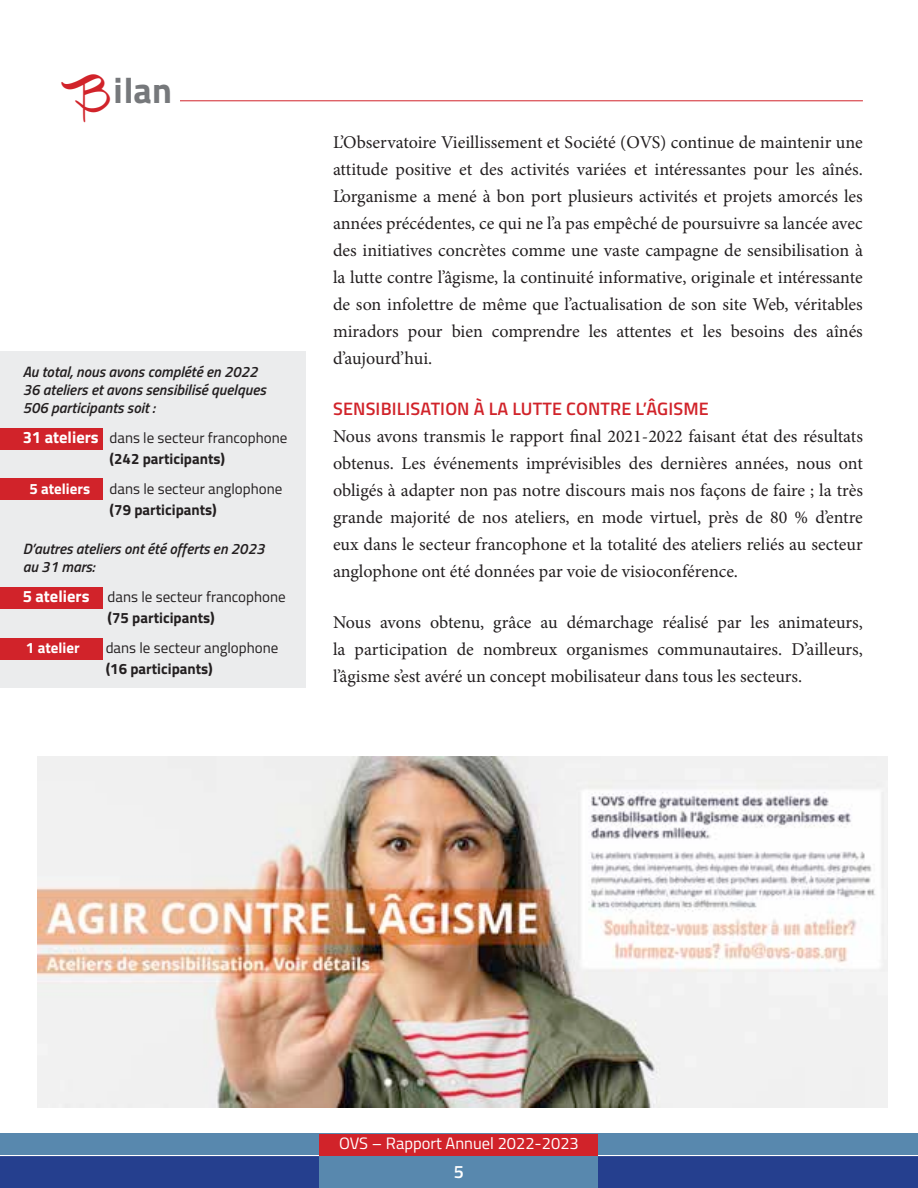
<style>
.page{position:relative;width:918px;height:1188px;background:#fff}
.page>*{position:absolute;margin:0;border:0;box-sizing:border-box;transform-origin:0 0}
.t1{font:700 36px "Titillium";color:#76787b}
.t2{font:18px/27px "Minion Pro";letter-spacing:-.005em;color:#231f20;text-align:justify}
.t3{font:600 18px "Titillium";letter-spacing:.01em;color:#d1232a}
.t4{font:600 18px "Titillium";color:#fff}
.t5{font:16.5px "Titillium";color:#fff}
.t6{font:15px/21px "Titillium";color:#231f20}
.t7{font:italic 600 15px/18px "Titillium";color:#231f20}
.t8{font:700 15px "Titillium";color:#fff}
.s1{font-family:"Channel";font-weight:400;font-size:24px;color:#d1232a}
.s2{font-weight:700;font-size:16.5px;color:#fff}
.s3{font-weight:700}
</style>
<div class="page">
<div style="left:0;top:351px;width:306px;height:337px;background:#ebeced"></div>
<div style="left:0;top:1155px;width:918px;height:33px;background:#253f8e"></div>
<div style="left:0;top:1133px;width:918px;height:22px;background:#5888ae"></div>
<hr style="left:180px;top:100px;width:683px;height:1px;background:#d1232a">
<div style="left:320px;top:1134px;width:278px;height:54px;background:#d1232a"></div>
<div style="left:320px;top:1157px;width:278px;height:31px;background:#5888ae"></div>
<img style="left:38px;top:756px;width:850px;height:352px">
<div style="left:0;top:428px;width:103px;height:22px;background:#d1232a"></div>
<div style="left:0;top:478px;width:103px;height:22px;background:#d1232a"></div>
<div style="left:0;top:587px;width:103px;height:22px;background:#d1232a"></div>
<div style="left:0;top:638px;width:103px;height:22px;background:#d1232a"></div>
<p class="t1" style="left:81px;top:62px;width:92px"><span class="s1">B</span>ilan</p>
<p class="t7" style="left:23px;top:362px;width:245px">Au total, nous avons complété en 2022<br>36 ateliers et avons sensibilisé quelques<br>506 participants soit :</p>
<p class="t6" style="left:110px;top:426px;width:179px;text-indent:-87px"><span class="s2">31 ateliers</span> dans le secteur francophone <span class="s3">(242 participants)</span></p>
<p class="t8" style="left:29px;top:477px;width:62px">5 ateliers</p>
<p class="t6" style="left:110px;top:477px;width:174px">dans le secteur anglophone <span class="s3">(79 participants)</span></p>
<p class="t7" style="left:23px;top:539px;width:243px">D’autres ateliers ont été offerts en 2023 au 31 mars:</p>
<p class="t6" style="left:108px;top:585px;width:180px;text-indent:-85px"><span class="s2">5 ateliers</span> dans le secteur francophone <span class="s3">(75 participants)</span></p>
<p class="t8" style="left:26px;top:636px;width:55px">1 atelier</p>
<p class="t6" style="left:106px;top:636px;width:174px">dans le secteur anglophone <span class="s3">(16 participants)</span></p>
<p class="t2" style="left:333px;top:129px;width:531px">L’Observatoire Vieillissement et Société (OVS) continue de maintenir une attitude positive et des activités variées et intéressantes pour les aînés.<br>L’organisme a mené à bon port plusieurs activités et projets amorcés les années précédentes, ce qui ne l’a pas empêché de poursuivre sa lancée avec des initiatives concrètes comme une vaste campagne de sensibilisation à la lutte contre l’âgisme, la continuité informative, originale et intéressante de son infolettre de même que l’actualisation de son site Web, véritables miradors pour bien comprendre les attentes et les besoins des aînés d’aujourd’hui.</p>
<p class="t3" style="left:333px;top:395px;width:377px">SENSIBILISATION À LA LUTTE CONTRE L’ÂGISME</p>
<p class="t2" style="left:333px;top:423px;width:532px">Nous avons transmis le rapport final 2021-2022 faisant état des résultats obtenus. Les événements imprévisibles des dernières années, nous ont obligés à adapter non pas notre discours mais nos façons de faire ; la très grande majorité de nos ateliers, en mode virtuel, près de 80 % d’entre eux dans le secteur francophone et la totalité des ateliers reliés au secteur anglophone ont été données par voie de visioconférence.</p>
<p class="t2" style="left:333px;top:609px;width:531px">Nous avons obtenu, grâce au démarchage réalisé par les animateurs, la participation de nombreux organismes communautaires. D’ailleurs, l’âgisme s’est avéré un concept mobilisateur dans tous les secteurs.</p>
<p class="t5" style="left:339px;top:1132px;width:241px">OVS – Rapport Annuel 2022-2023</p>
<p class="t4" style="left:454px;top:1158px;width:12px">5</p>
</div>
